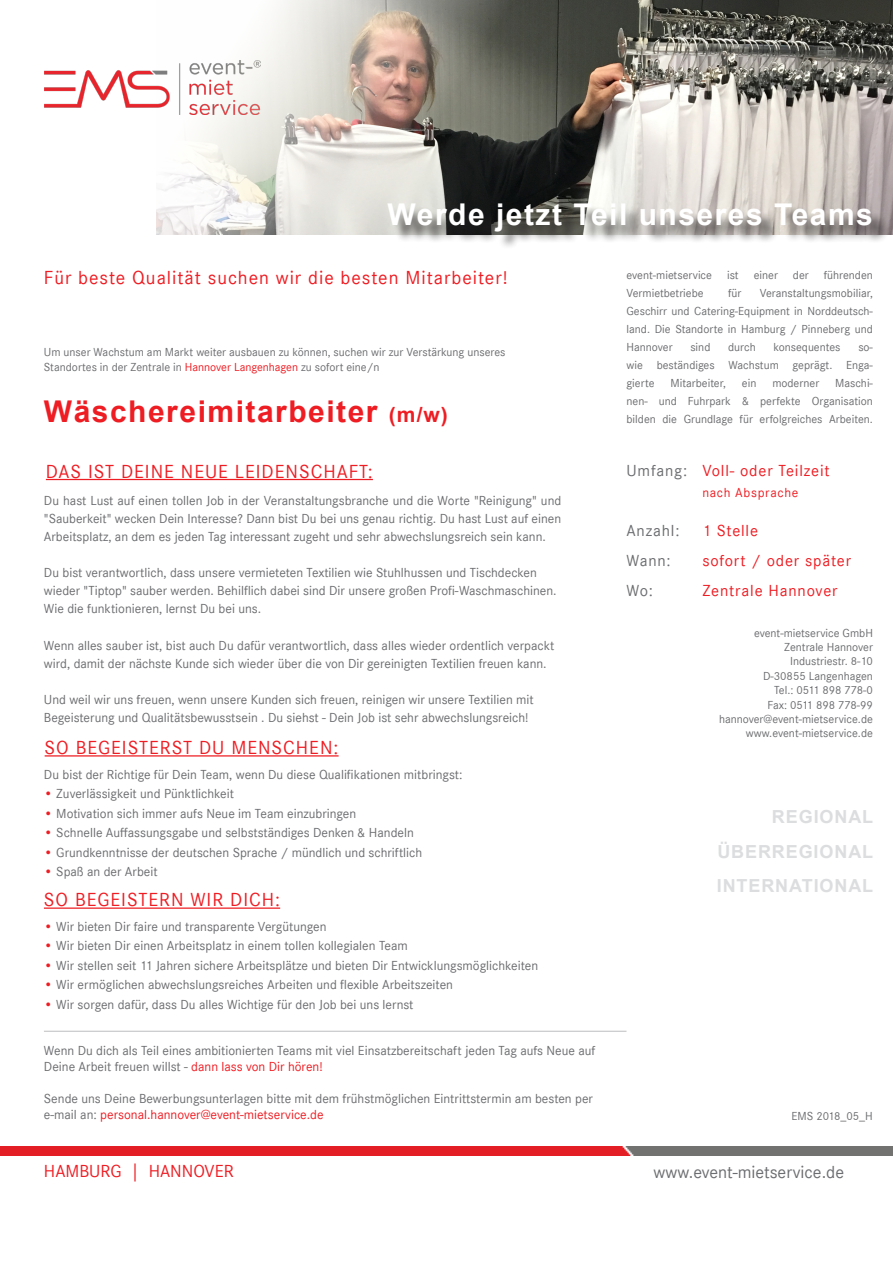
<style>
.page{position:relative;width:893px;height:1263px;background:#fff}
.page>*{position:absolute;margin:0;border:0;box-sizing:border-box;transform-origin:0 0}
.t1{font:700 30px "Arial";letter-spacing:.05em;color:#fff}
.t2{font:700 30px "Arial";letter-spacing:.05em;color:#ee1d23}
.t3{font:19.5px "Corporate S";letter-spacing:.05em;color:#ee1d23}
.t4{font:700 18px "Arial";letter-spacing:.05em;color:#dcdddf}
.t5{font:18px "Corporate S";color:#6c6d70}
.t6{font:18px "Corporate S";color:#ee1d23}
.t7{font:16.5px "Corporate S";letter-spacing:.05em;color:#ee1d23}
.t8{font:16.5px "Corporate S";letter-spacing:.05em;color:#6c6d70}
.t9{font:13.5px/18px "Corporate S";color:#6c6d70}
.t10{font:13.5px "Corporate S";color:#ee1d23}
.t11{font:13.5px "Corporate S";letter-spacing:.05em;color:#ee1d23}
.t12{font:12px/18px "Corporate S";color:#6c6d70;text-align:justify}
.s1{color:#ee1d23}
.s2{font-size:21px}
.s3{color:#6c6d70}
</style>
<div class="page">
<img style="left:45px;top:70px;width:111px;height:38px">
<img style="left:156px;top:0;width:737px;height:235px">
<div style="left:390px;top:206px;width:500px;height:43px;background:#231f20;opacity:.75"></div>
<img style="left:0;top:1146px;width:893px;height:9px">
<hr style="left:46px;top:479px;width:327px;height:1px;background:#ee1d23">
<hr style="left:45px;top:755px;width:294px;height:1px;background:#ee1d23">
<hr style="left:44px;top:907px;width:236px;height:2px;background:#ee1d23">
<hr style="left:44px;top:1031px;width:582px;height:1px;background:#bcbdc0">
<p class="t1" style="left:388px;top:193px;width:487px">Werde jetzt Teil unseres Teams</p>
<p class="t3" style="left:44px;top:267px;width:465px">Für beste Qualität suchen wir die besten Mitarbeiter!</p>
<p class="t12" style="left:44px;top:345px;width:463px;line-height:14.4px">Um unser Wachstum am Markt weiter ausbauen zu können, suchen wir zur Verstärkung unseres<br>Standortes in der Zentrale in <span class="s1">Hannover Langenhagen</span> zu sofort eine/n</p>
<p class="t2" style="left:44px;top:390px;width:405px">Wäschereimitarbeiter <span class="s2">(m/w)</span></p>
<p class="t12" style="left:626px;top:266px;width:114px">event-mietservice ist</p>
<p class="t12" style="left:754px;top:266px;width:121px">einer der führenden</p>
<p class="t12" style="left:626px;top:284px;width:79px">Vermietbetriebe</p>
<p class="t12" style="left:728px;top:284px;width:15px">für</p>
<p class="t12" style="left:626px;top:284px;width:248px;text-indent:133px">Veranstaltungsmobiliar, Geschirr und Catering-Equipment in Norddeutsch&shy;land. Die Standorte in Hamburg / Pinneberg und</p>
<p class="t12" style="left:626px;top:338px;width:48px">Hannover</p>
<p class="t12" style="left:690px;top:338px;width:22px">sind</p>
<p class="t12" style="left:728px;top:338px;width:29px">durch</p>
<p class="t12" style="left:773px;top:338px;width:69px">konsequentes</p>
<p class="t12" style="left:626px;top:338px;width:248px;text-indent:232px">so&shy;wie beständiges Wachstum geprägt. Enga&shy;gierte</p>
<p class="t12" style="left:626px;top:374px;width:248px;text-indent:209px">Maschi&shy;nen- und Fuhrpark &amp; perfekte Organisation bilden die Grundlage für erfolgreiches Arbeiten.</p>
<p class="t12" style="left:670px;top:374px;width:57px">Mitarbeiter,</p>
<p class="t12" style="left:742px;top:374px;width:16px">ein</p>
<p class="t12" style="left:772px;top:374px;width:48px">moderner</p>
<p class="t3" style="left:46px;top:460px;width:328px">DAS IST DEINE NEUE LEIDENSCHAFT:</p>
<p class="t9" style="left:44px;top:492px;width:519px;text-align:justify">Du hast Lust auf einen tollen Job in der Veranstaltungsbranche und die Worte "Reinigung" und "Sauberkeit" wecken Dein Interesse? Dann bist Du bei uns genau richtig. Du hast Lust auf einen Arbeitsplatz, an dem es jeden Tag interessant zugeht und sehr abwechslungsreich sein kann.</p>
<p class="t9" style="left:44px;top:564px;width:514px">Du bist verantwortlich, dass unsere vermieteten Textilien wie Stuhlhussen und Tischdecken wieder "Tiptop" sauber werden. Behilflich dabei sind Dir unsere großen Profi-Waschmaschinen.<br>Wie die funktionieren, lernst Du bei uns.</p>
<p class="t9" style="left:44px;top:636px;width:512px">Wenn alles sauber ist, bist auch Du dafür verantwortlich, dass alles wieder ordentlich verpackt wird, damit der nächste Kunde sich wieder über die von Dir gereinigten Textilien freuen kann.</p>
<p class="t9" style="left:44px;top:690px;width:491px">Und weil wir uns freuen, wenn unsere Kunden sich freuen, reinigen wir unsere Textilien mit<br>Begeisterung und Qualitätsbewusstsein . Du siehst - Dein Job ist sehr abwechslungsreich!</p>
<p class="t3" style="left:45px;top:736px;width:295px">SO BEGEISTERST DU MENSCHEN:</p>
<p class="t9" style="left:44px;top:765px;width:420px">Du bist der Richtige für Dein Team, wenn Du diese Qualifikationen mitbringst:</p>
<p class="t9" style="left:44px;top:785px;width:192px"><span class="s1">•</span> Zuverlässigkeit und Pünktlichkeit</p>
<p class="t9" style="left:44px;top:804px;width:314px"><span class="s1">•</span> Motivation sich immer aufs Neue im Team einzubringen</p>
<p class="t9" style="left:44px;top:824px;width:371px"><span class="s1">•</span> Schnelle Auffassungsgabe und selbstständiges Denken &amp; Handeln</p>
<p class="t9" style="left:44px;top:843px;width:380px"><span class="s1">•</span> Grundkenntnisse der deutschen Sprache / mündlich und schriftlich</p>
<p class="t9" style="left:44px;top:863px;width:115px"><span class="s1">•</span> Spaß an der Arbeit</p>
<p class="t3" style="left:44px;top:889px;width:238px">SO BEGEISTERN WIR DICH:</p>
<p class="t9" style="left:44px;top:917px;width:284px"><span class="s1">•</span> Wir bieten Dir faire und transparente Vergütungen</p>
<p class="t9" style="left:44px;top:937px;width:365px"><span class="s1">•</span> Wir bieten Dir einen Arbeitsplatz in einem tollen kollegialen Team</p>
<p class="t9" style="left:44px;top:956px;width:496px"><span class="s1">•</span> Wir stellen seit 11 Jahren sichere Arbeitsplätze und bieten Dir Entwicklungsmöglichkeiten</p>
<p class="t9" style="left:44px;top:976px;width:411px"><span class="s1">•</span> Wir ermöglichen abwechslungsreiches Arbeiten und flexible Arbeitszeiten</p>
<p class="t9" style="left:44px;top:995px;width:371px"><span class="s1">•</span> Wir sorgen dafür, dass Du alles Wichtige für den Job bei uns lernst</p>
<p class="t9" style="left:44px;top:1042px;width:553px;line-height:16.2px">Wenn Du dich als Teil eines ambitionierten Teams mit viel Einsatzbereitschaft jeden Tag aufs Neue auf<br>Deine Arbeit freuen willst - <span class="s1">dann lass von Dir hören!</span></p>
<p class="t9" style="left:44px;top:1090px;width:551px">Sende uns Deine Bewerbungsunterlagen bitte mit dem frühstmöglichen Eintrittstermin am besten per</p>
<p class="t10" style="left:44px;top:1107px;width:281px"><span class="s3">e-mail an:</span> personal.hannover@event-mietservice.de</p>
<p class="t8" style="left:626px;top:461px;width:62px">Umfang:</p>
<p class="t8" style="left:626px;top:521px;width:55px">Anzahl:</p>
<p class="t8" style="left:626px;top:551px;width:46px">Wann:</p>
<p class="t8" style="left:626px;top:581px;width:28px">Wo:</p>
<p class="t7" style="left:702px;top:461px;width:129px">Voll- oder Teilzeit</p>
<p class="t11" style="left:702px;top:485px;width:98px">nach Absprache</p>
<p class="t7" style="left:702px;top:521px;width:57px">1 Stelle</p>
<p class="t7" style="left:702px;top:551px;width:150px">sofort / oder später</p>
<p class="t7" style="left:702px;top:581px;width:137px">Zentrale Hannover</p>
<p class="t12" style="left:754px;top:624px;width:120px">event-mietservice GmbH</p>
<p class="t12" style="left:784px;top:638px;width:90px">Zentrale Hannover</p>
<p class="t12" style="left:790px;top:652px;width:84px">Industriestr. 8-10</p>
<p class="t12" style="left:763px;top:667px;width:111px">D-30855 Langenhagen</p>
<p class="t12" style="left:774px;top:681px;width:100px">Tel.: 0511 898 778-0</p>
<p class="t12" style="left:767px;top:696px;width:107px">Fax: 0511 898 778-99</p>
<p class="t12" style="left:719px;top:710px;width:155px">hannover@event-mietservice.de</p>
<p class="t12" style="left:746px;top:724px;width:129px">www.event-mietservice.de</p>
<p class="t4" style="left:772px;top:804px;width:103px">REGIONAL</p>
<p class="t4" style="left:717px;top:839px;width:157px">ÜBERREGIONAL</p>
<p class="t4" style="left:717px;top:873px;width:158px">INTERNATIONAL</p>
<p class="t12" style="left:791px;top:1107px;width:83px">EMS 2018_05_H</p>
<p class="t6" style="left:44px;top:1161px;width:191px">HAMBURG │ HANNOVER</p>
<p class="t5" style="left:654px;top:1162px;width:192px">www.event-mietservice.de</p>
</div>
